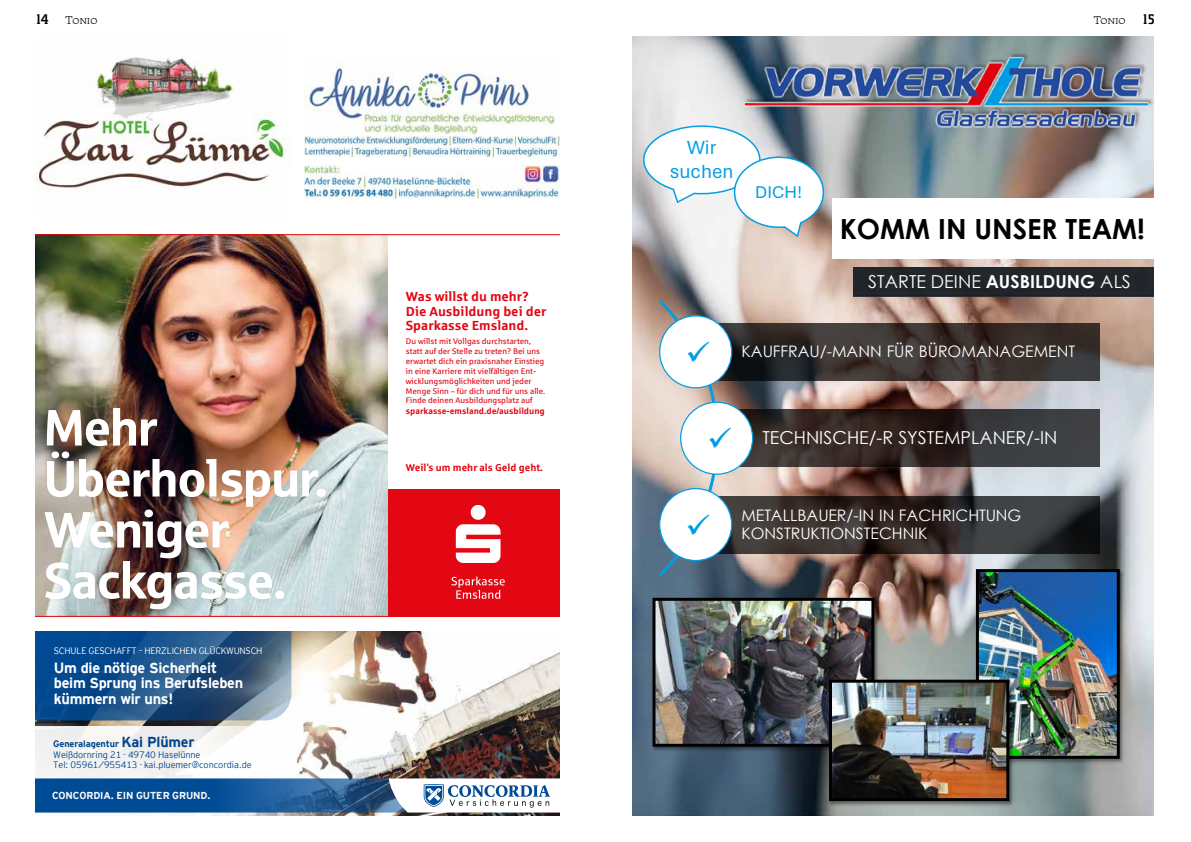
<style>
.page{position:relative;width:1191px;height:842px;background:#fff}
.page>*{position:absolute;margin:0;border:0;box-sizing:border-box;transform-origin:0 0}
.t1{font:51px/51px "Sparkasse Head";color:#fff}
.t2{font:700 27.8px "Century Gothic";color:#000}
.t3{font:19.9px/23.9px "Aptos";color:#009ee3;text-align:center}
.t4{font:17.9px "Century Gothic";color:#fff}
.t5{font:17.9px "Aptos";color:#009ee3}
.t6{font:15.8px/17.5px "Century Gothic";color:#fff}
.t7{font:700 15px "Gaspar";color:#000}
.t8{font:700 14.8px/15.5px "CC Interstate";letter-spacing:-.02em;color:#fff}
.t9{font:700 13.2px/14.5px "Sparkasse Rg";color:#e30613}
.t10{font:300 11px "Tuna";color:#000}
.t11{font:700 10.1px "CC Interstate";letter-spacing:-.01em;color:#fff}
.t12{font:700 10px "Sparkasse Rg";color:#e30613}
.t13{font:300 9.3px/10.3px "CC Interstate";letter-spacing:-.01em;color:#004b96}
.t14{font:300 9.3px "CC Interstate";letter-spacing:-.02em;color:#fff}
.t15{font:700 8.7px "Sparkasse Rg";color:#e30613}
.t16{font:8.2px/9.8px "Sparkasse Rg";color:#e30613}
.s1{font-family:"Gaspar";font-weight:700;font-size:15px}
.s2{font-weight:700}
.s3{font-weight:700;font-size:14.5px}
</style>
<div class="page">
<img style="left:36px;top:56px;width:250px;height:133px">
<img style="left:305px;top:60px;width:254px;height:97px">
<img style="left:305px;top:166px;width:254px;height:32px">
<img style="left:35px;top:234px;width:524px;height:383px">
<img style="left:36px;top:631px;width:523px;height:185px">
<svg style="left:36px;top:727px;width:325px;height:89px;fill:#f6f5f3"></svg>
<svg style="left:36px;top:778px;width:523px;height:34px"></svg>
<svg style="left:36px;top:631px;width:255px;height:89px"></svg>
<img style="left:633px;top:36px;width:520px;height:780px">
<img style="left:738px;top:47px;width:415px;height:86px">
<img style="left:740px;top:54px;width:412px;height:78px">
<svg style="left:659px;top:300px;width:78px;height:276px"></svg>
<div style="left:695px;top:323px;width:404px;height:57px;background:#000;opacity:.7"></div>
<div style="left:659px;top:316px;width:72px;height:72px;background:#fff;border-radius:50%"></div>
<div style="left:659px;top:315px;width:73px;height:73px;border:1px solid #009ee3;border-radius:50%"></div>
<div style="left:716px;top:409px;width:383px;height:58px;background:#000;opacity:.7"></div>
<div style="left:680px;top:402px;width:72px;height:72px;background:#fff;border-radius:50%"></div>
<div style="left:680px;top:402px;width:73px;height:73px;border:1px solid #009ee3;border-radius:50%"></div>
<div style="left:695px;top:496px;width:404px;height:57px;background:#000;opacity:.7"></div>
<div style="left:659px;top:489px;width:72px;height:71px;background:#fff;border-radius:50%"></div>
<div style="left:659px;top:488px;width:73px;height:73px;border:1px solid #009ee3;border-radius:50%"></div>
<div style="left:853px;top:267px;width:300px;height:29px;background:#22262b"></div>
<div style="left:832px;top:199px;width:321px;height:60px;background:#fff"></div>
<svg style="left:635px;top:121px;width:194px;height:117px"></svg>
<img style="left:650px;top:596px;width:230px;height:157px">
<img style="left:656px;top:602px;width:214px;height:141px">
<div style="left:652px;top:598px;width:222px;height:149px;border:3px solid #000"></div>
<img style="left:974px;top:567px;width:151px;height:198px">
<img style="left:980px;top:573px;width:135px;height:182px">
<div style="left:976px;top:569px;width:143px;height:190px;border:3px solid #000"></div>
<img style="left:827px;top:678px;width:188px;height:129px">
<img style="left:833px;top:684px;width:172px;height:113px">
<div style="left:829px;top:680px;width:180px;height:121px;border:3px solid #000"></div>
<h3 class="t7" style="left:36px;top:11px;width:14px">14</h3>
<h3 class="t10" style="left:66px;top:13px;width:34px">Tonio</h3>
<h3 class="t10" style="left:1093px;top:13px;width:63px">Tonio <span class="s1">15</span></h3>
<h1 class="t1" style="left:44px;top:400px;width:285px">Mehr<br>Überholspur.<br>Weniger<br>Sackgasse.</h1>
<p class="t14" style="left:54px;top:646px;width:210px">SCHULE GESCHAFFT – HERZLICHEN GLÜCKWUNSCH</p>
<h3 class="t8" style="left:54px;top:659px;width:191px">Um die nötige Sicherheit beim Sprung ins Berufsleben kümmern wir uns!</h3>
<p class="t13" style="left:53px;top:739px;width:200px"><span class="s2">Generalagentur</span> <span class="s3">Kai Plümer<br></span>Weißdornring 21 · 49740 Haselünne<br>Tel: 05961/955413 · kai.pluemer@concordia.de</p>
<p class="t11" style="left:52px;top:790px;width:160px">CONCORDIA. EIN GUTER GRUND.</p>
<h3 class="t9" style="left:406px;top:289px;width:142px">Was willst du mehr?<br>Die Ausbildung bei der<br>Sparkasse Emsland.</h3>
<p class="t16" style="left:406px;top:336px;width:141px">Du willst mit Vollgas durchstarten, statt auf der Stelle zu treten? Bei uns erwartet dich ein praxisnaher Einstieg in eine Karriere mit vielfältigen Ent&shy;wicklungsmöglichkeiten und jeder Menge Sinn – für dich und für uns alle.<br>Finde deinen Ausbildungsplatz auf</p>
<p class="t15" style="left:406px;top:405px;width:140px">sparkasse-emsland.de/ausbildung</p>
<p class="t12" style="left:406px;top:461px;width:139px">Weil’s um mehr als Geld geht.</p>
<h3 class="t3" style="left:670px;top:135px;width:65px">Wir suchen</h3>
<h3 class="t5" style="left:755px;top:180px;width:49px">DICH!</h3>
<h2 class="t2" style="left:839px;top:208px;width:307px">KOMM IN UNSER TEAM!</h2>
<h3 class="t4" style="left:868px;top:268px;width:264px">STARTE DEINE <span class="s2">AUSBILDUNG</span> ALS</h3>
<h3 class="t6" style="left:741px;top:342px;width:335px">KAUFFRAU/-MANN FÜR BÜROMANAGEMENT</h3>
<h3 class="t4" style="left:762px;top:425px;width:297px">TECHNISCHE/-R SYSTEMPLANER/-IN</h3>
<h3 class="t6" style="left:741px;top:506px;width:281px">METALLBAUER/-IN IN FACHRICHTUNG<br>KONSTRUKTIONSTECHNIK</h3>
</div>
